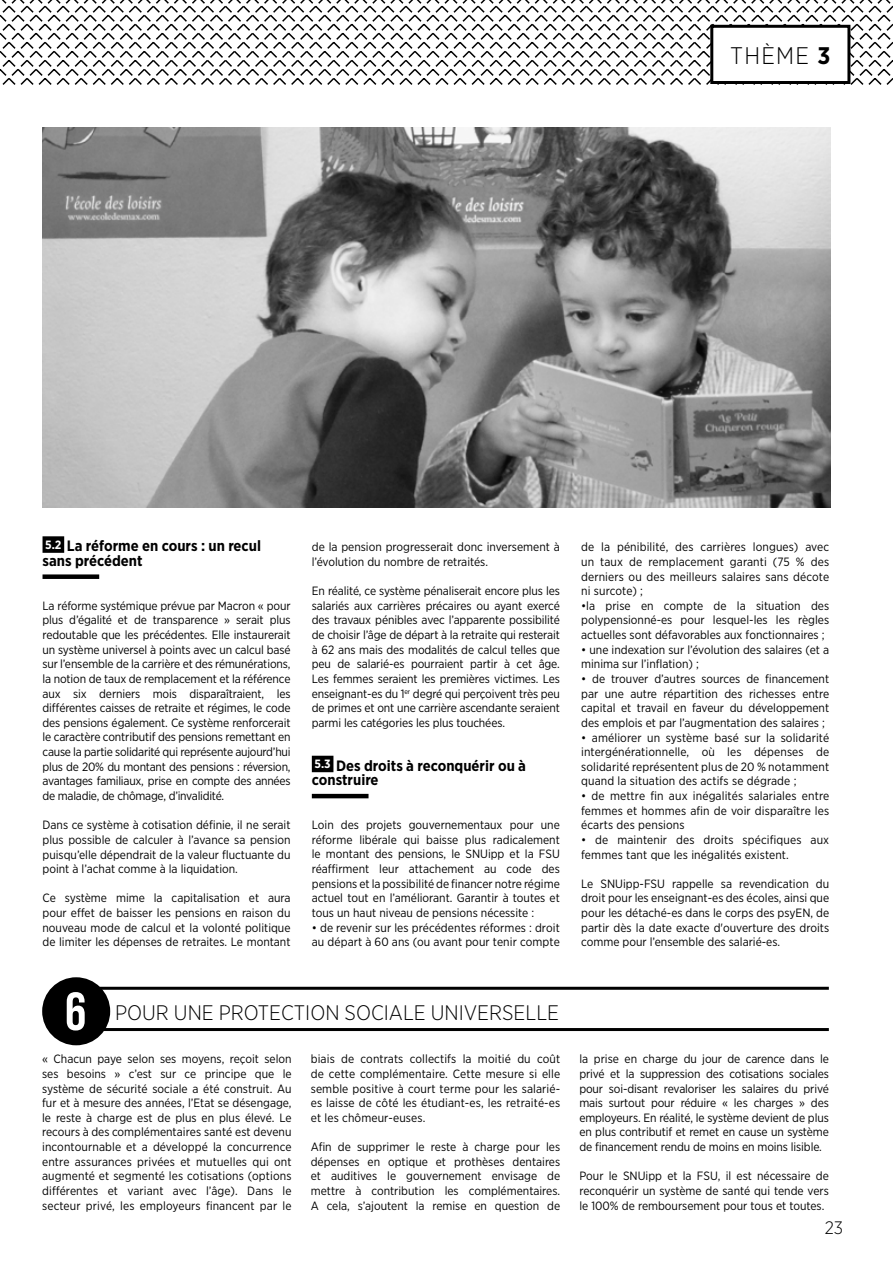
<style>
.page{position:relative;width:893px;height:1263px;background:#fff}
.page>*{position:absolute;margin:0;border:0;box-sizing:border-box;transform-origin:0 0}
.t1{font:53.7px "Bebas Neue";color:#fff}
.t2{font:300 24px "Gotham Narrow";letter-spacing:.05em;color:#000}
.t3{font:300 21px "Gotham Narrow";color:#000}
.t4{font:300 18px "Gotham Narrow";color:#000}
.t5{font:700 15px/14.7px "Gotham Narrow";color:#000}
.t6{font:12px/14.7px "Gotham Narrow";color:#000;text-align:justify}
.s1{font-weight:700}
.s2{font-size:12px;color:#fff}
</style>
<div class="page">
<svg style="left:0;top:0;width:893px;height:84px"></svg>
<div style="left:712px;top:26px;width:137px;height:56px;background:#fff"></div>
<div style="left:710px;top:25px;width:140px;height:59px;border:3px solid #000"></div>
<hr style="left:76px;top:987px;width:753px;height:3px;background:#000">
<hr style="left:76px;top:1028px;width:753px;height:3px;background:#000">
<div style="left:42px;top:977px;width:68px;height:68px;background:#000;border-radius:50%"></div>
<div style="left:43px;top:536px;width:21px;height:17px;background:#000"></div>
<div style="left:43px;top:574px;width:56px;height:5px;background:#000"></div>
<div style="left:312px;top:756px;width:21px;height:16px;background:#000"></div>
<hr style="left:312px;top:794px;width:57px;height:4px;background:#000">
<img style="left:42px;top:128px;width:788px;height:379px">
<h2 class="t2" style="left:730px;top:41px;width:102px">THÈME <span class="s1">3</span></h2>
<p class="t5" style="left:43px;top:539px;width:220px"><span class="s2">5.2</span> La réforme en cours : un recul sans précédent</p>
<p class="t6" style="left:43px;top:598px;width:250px">La réforme systémique prévue par Macron « pour plus d’égalité et de transparence » serait plus redoutable que les précédentes. Elle instaurerait un système universel à points avec un calcul basé sur l’ensemble de la carrière et des rémunérations, la notion de taux de remplacement et la référence aux six derniers mois disparaîtraient, les différentes caisses de retraite et régimes, le code des pensions également. Ce système renforcerait le caractère contributif des pensions remettant en cause la partie solidarité qui représente aujourd’hui plus de 20% du montant des pensions : réversion, avantages familiaux, prise en compte des années de maladie, de chômage, d’invalidité.</p>
<p class="t6" style="left:43px;top:817px;width:250px">Dans ce système à cotisation définie, il ne serait plus possible de calculer à l’avance sa pension puisqu’elle dépendrait de la valeur fluctuante du point à l’achat comme à la liquidation.</p>
<p class="t6" style="left:43px;top:891px;width:250px">Ce système mime la capitalisation et aura pour effet de baisser les pensions en raison du nouveau mode de calcul et la volonté politique de limiter les dépenses de retraites. Le montant</p>
<p class="t6" style="left:312px;top:539px;width:250px">de la pension progresserait donc inversement à l’évolution du nombre de retraités.</p>
<p class="t6" style="left:312px;top:583px;width:250px">En réalité, ce système pénaliserait encore plus les salariés aux carrières précaires ou ayant exercé des travaux pénibles avec l’apparente possibilité de choisir l’âge de départ à la retraite qui resterait à 62 ans mais des modalités de calcul telles que peu de salarié-es pourraient partir à cet âge.<br>Les femmes seraient les premières victimes. Les enseignant-es du 1<sup>er</sup> degré qui perçoivent très peu de primes et ont une carrière ascendante seraient parmi les catégories les plus touchées.</p>
<p class="t5" style="left:312px;top:758px;width:216px"><span class="s2">5.3</span> Des droits à reconquérir ou à construire</p>
<p class="t6" style="left:312px;top:817px;width:250px">Loin des projets gouvernementaux pour une réforme libérale qui baisse plus radicalement le montant des pensions, le SNUipp et la FSU réaffirment leur attachement au code des pensions et la possibilité de financer notre régime actuel tout en l’améliorant. Garantir à toutes et tous un haut niveau de pensions nécessite :</p>
<p class="t6" style="left:312px;top:920px;width:250px">• de revenir sur les précédentes réformes : droit au départ à 60 ans (ou avant pour tenir compte</p>
<h1 class="t1" style="left:65px;top:982px;width:23px">6</h1>
<h3 class="t3" style="left:115px;top:999px;width:445px">POUR UNE PROTECTION SOCIALE UNIVERSELLE</h3>
<p class="t6" style="left:42px;top:1051px;width:251px">« Chacun paye selon ses moyens, reçoit selon ses besoins » c’est sur ce principe que le système de sécurité sociale a été construit. Au fur et à mesure des années, l’Etat se désengage, le reste à charge est de plus en plus élevé. Le recours à des complémentaires santé est devenu incontournable et a développé la concurrence entre assurances privées et mutuelles qui ont augmenté et segmenté les cotisations (options différentes et variant avec l’âge). Dans le secteur privé, les employeurs financent par le</p>
<p class="t6" style="left:311px;top:1051px;width:251px">biais de contrats collectifs la moitié du coût de cette complémentaire. Cette mesure si elle semble positive à court terme pour les salarié&shy;es laisse de côté les étudiant-es, les retraité-es et les chômeur-euses.</p>
<p class="t6" style="left:311px;top:1139px;width:251px">Afin de supprimer le reste à charge pour les dépenses en optique et prothèses dentaires et auditives le gouvernement envisage de mettre à contribution les complémentaires.<br>A cela, s’ajoutent la remise en question de</p>
<p class="t6" style="left:581px;top:539px;width:250px">de la pénibilité, des carrières longues) avec un taux de remplacement garanti (75 % des derniers ou des meilleurs salaires sans décote ni surcote) ;</p>
<p class="t6" style="left:581px;top:598px;width:250px">•la prise en compte de la situation des polypensionné-es pour lesquel-les les règles actuelles sont défavorables aux fonctionnaires ;</p>
<p class="t6" style="left:581px;top:642px;width:250px">• une indexation sur l’évolution des salaires (et a minima sur l’inflation) ;</p>
<p class="t6" style="left:581px;top:671px;width:250px">• de trouver d’autres sources de financement par une autre répartition des richesses entre capital et travail en faveur du développement des emplois et par l’augmentation des salaires ;</p>
<p class="t6" style="left:581px;top:730px;width:250px">• améliorer un système basé sur la solidarité intergénérationnelle, où les dépenses de solidarité représentent plus de 20 % notamment quand la situation des actifs se dégrade ;</p>
<p class="t6" style="left:581px;top:788px;width:250px">• de mettre fin aux inégalités salariales entre femmes et hommes afin de voir disparaître les écarts des pensions</p>
<p class="t6" style="left:581px;top:832px;width:250px">• de maintenir des droits spécifiques aux femmes tant que les inégalités existent.</p>
<p class="t6" style="left:581px;top:876px;width:250px">Le SNUipp-FSU rappelle sa revendication du droit pour les enseignant-es des écoles, ainsi que pour les détaché-es dans le corps des psyEN, de partir dès la date exacte d'ouverture des droits comme pour l’ensemble des salarié-es.</p>
<p class="t6" style="left:579px;top:1051px;width:251px">la prise en charge du jour de carence dans le privé et la suppression des cotisations sociales pour soi-disant revaloriser les salaires du privé mais surtout pour réduire « les charges » des employeurs. En réalité, le système devient de plus en plus contributif et remet en cause un système de financement rendu de moins en moins lisible.</p>
<p class="t6" style="left:579px;top:1168px;width:251px">Pour le SNUipp et la FSU, il est nécessaire de reconquérir un système de santé qui tende vers le 100% de remboursement pour tous et toutes.</p>
<h3 class="t4" style="left:825px;top:1216px;width:20px">23</h3>
</div>
